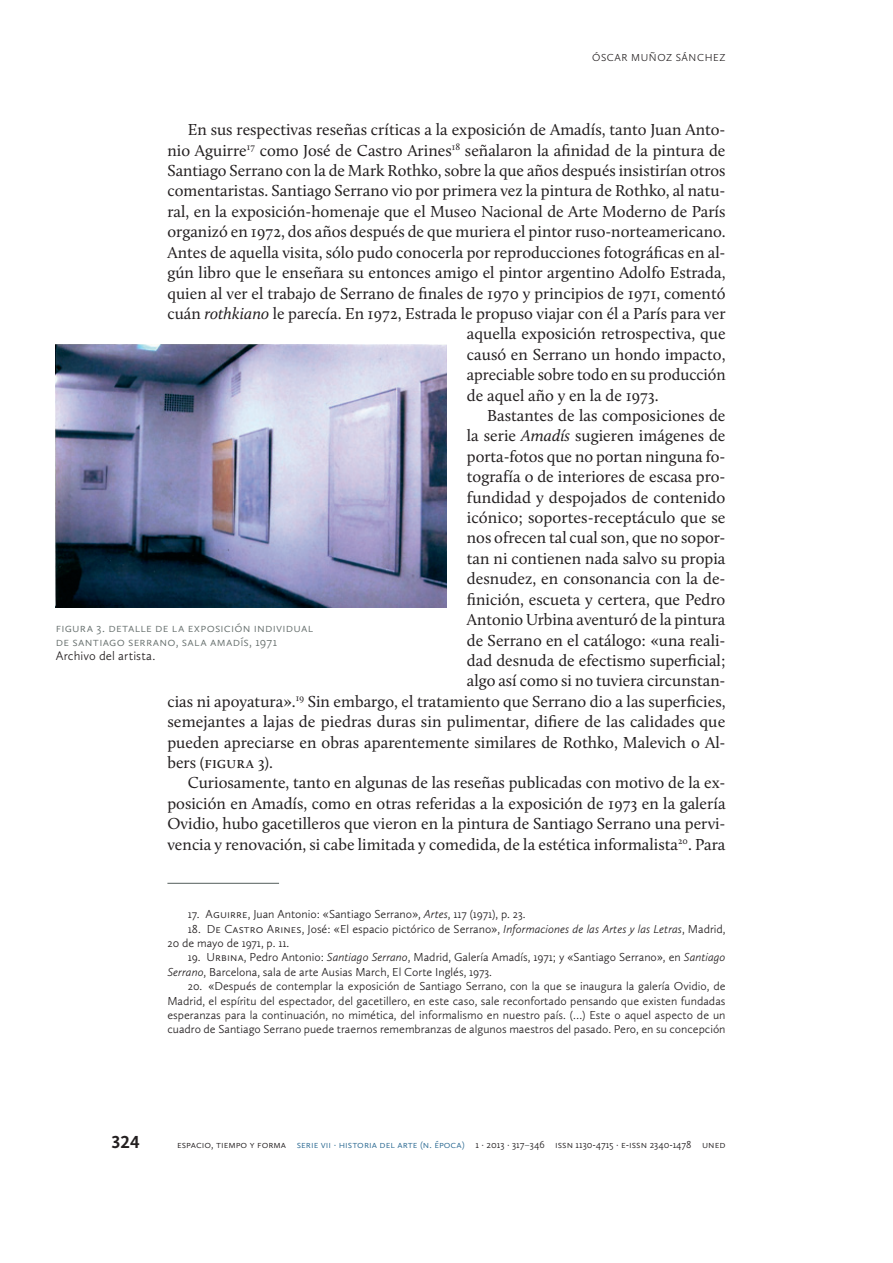
<style>
.page{position:relative;width:893px;height:1263px;background:#fff}
.page>*{position:absolute;margin:0;border:0;box-sizing:border-box;transform-origin:0 0}
.t1{font:700 18px "Calluna Sans";color:#231f20}
.t2{font:16.5px "Calluna";color:#231f20}
.t3{font:16.5px "Calluna";letter-spacing:.02em;color:#231f20}
.t4{font:300 12.75px "Calluna Sans";letter-spacing:.015em;color:#67706e}
.t5{font:300 12.75px "Calluna Sans";letter-spacing:.01em;color:#231f20}
.t6{font:300 12px/14.4px "Calluna Sans";color:#231f20}
.t7{font:300 10.5px "Calluna Sans";color:#231f20}
.t8{font:300 10.5px "Calluna Sans";color:#286790}
.s1{font-style:italic}
.s2{color:#286790}
.s3{font-weight:400;color:#67706e}
</style>
<div class="page">
<hr style="left:167px;top:883px;width:112px;height:1px;background:#67706e">
<img style="left:55px;top:344px;width:391px;height:264px">
<p class="t7" style="left:592px;top:52px;width:17px">Óscar</p>
<p class="t7" style="left:631px;top:52px;width:66px">Mu ñoz Sánche</p>
<p class="t7" style="left:719px;top:52px;width:8px">z</p>
<p class="t2" style="left:188px;top:120px;width:539px">En sus respectivas reseñas críticas a la exposición de Amadís, tanto Juan Anto-</p>
<p class="t2" style="left:167px;top:140px;width:560px">nio Aguirre<sup>17</sup> como José de Castro Arines<sup>18</sup> señalaron la afinidad de la pintura de</p>
<p class="t2" style="left:167px;top:161px;width:560px">Santiago Serrano con la de Mark Rothko, sobre la que años después insistirían otros</p>
<p class="t2" style="left:167px;top:181px;width:560px">comentaristas. Santiago Serrano vio por primera vez la pintura de Rothko, al natu-</p>
<p class="t2" style="left:167px;top:201px;width:560px">ral, en la exposición-homenaje que el Museo Nacional de Arte Moderno de París</p>
<p class="t2" style="left:167px;top:222px;width:560px">organizó en 1972, dos años después de que muriera el pintor ruso-norteamericano.</p>
<p class="t2" style="left:167px;top:242px;width:560px">Antes de aquella visita, sólo pudo conocerla por reproducciones fotográficas en al-</p>
<p class="t2" style="left:167px;top:263px;width:560px">gún libro que le enseñara su entonces amigo el pintor argentino Adolfo Estrada,</p>
<p class="t2" style="left:167px;top:283px;width:560px">quien al ver el trabajo de Serrano de finales de 1970 y principios de 1971, comentó</p>
<p class="t2" style="left:167px;top:303px;width:560px">cuán <span class="s1">rothkiano</span> le parecía. En 1972, Estrada le propuso viajar con él a París para ver</p>
<p class="t2" style="left:467px;top:324px;width:260px">aquella exposición retrospectiva, que</p>
<p class="t2" style="left:467px;top:344px;width:260px">causó en Serrano un hondo impacto,</p>
<p class="t2" style="left:467px;top:365px;width:260px">apreciable sobre todo en su producción</p>
<p class="t2" style="left:467px;top:385px;width:193px">de aquel año y en la de 1973.</p>
<p class="t2" style="left:487px;top:405px;width:240px">Bastantes de las composiciones de</p>
<p class="t2" style="left:467px;top:426px;width:260px">la serie <span class="s1">Amadís</span> sugieren imágenes de</p>
<p class="t2" style="left:467px;top:446px;width:260px">porta-fotos que no portan ninguna fo-</p>
<p class="t2" style="left:467px;top:467px;width:260px">tografía o de interiores de escasa pro-</p>
<p class="t2" style="left:467px;top:487px;width:260px">fundidad y despojados de contenido</p>
<p class="t2" style="left:467px;top:507px;width:260px">icónico; soportes-receptáculo que se</p>
<p class="t2" style="left:467px;top:528px;width:260px">nos ofrecen tal cual son, que no sopor-</p>
<p class="t2" style="left:467px;top:548px;width:260px">tan ni contienen nada salvo su propia</p>
<p class="t2" style="left:467px;top:569px;width:260px">desnudez, en consonancia con la de-</p>
<p class="t2" style="left:467px;top:589px;width:260px">finición, escueta y certera, que Pedro</p>
<p class="t2" style="left:467px;top:610px;width:260px">Antonio Urbina aventuró de la pintura</p>
<p class="t2" style="left:467px;top:630px;width:260px">de Serrano en el catálogo: «una reali-</p>
<p class="t2" style="left:467px;top:650px;width:260px">dad desnuda de efectismo superficial;</p>
<p class="t2" style="left:467px;top:671px;width:260px">algo así como si no tuviera circunstan-</p>
<p class="t2" style="left:167px;top:691px;width:560px">cias ni apoyatura».<sup>19</sup> Sin embargo, el tratamiento que Serrano dio a las superficies,</p>
<p class="t2" style="left:167px;top:712px;width:559px">semejantes a lajas de piedras duras sin pulimentar, difiere de las calidades que</p>
<p class="t2" style="left:167px;top:732px;width:560px">pueden apreciarse en obras aparentemente similares de Rothko, Malevich o Al-</p>
<p class="t3" style="left:167px;top:752px;width:107px">bers (Figura 3).</p>
<p class="t2" style="left:188px;top:773px;width:539px">Curiosamente, tanto en algunas de las reseñas publicadas con motivo de la ex-</p>
<p class="t2" style="left:167px;top:793px;width:560px">posición en Amadís, como en otras referidas a la exposición de 1973 en la galería</p>
<p class="t2" style="left:167px;top:814px;width:560px">Ovidio, hubo gacetilleros que vieron en la pintura de Santiago Serrano una pervi-</p>
<p class="t2" style="left:167px;top:834px;width:560px">vencia y renovación, si cabe limitada y comedida, de la estética informalista<sup>20</sup>. Para</p>
<p class="t4" style="left:56px;top:620px;width:24px">Figura</p>
<p class="t4" style="left:96px;top:620px;width:20px">3. Deta</p>
<p class="t4" style="left:135px;top:620px;width:72px">lle de la exposici</p>
<p class="t4" style="left:234px;top:620px;width:80px">ón i ndivi dual</p>
<p class="t4" style="left:56px;top:634px;width:85px">de Santiago Serra</p>
<p class="t4" style="left:160px;top:634px;width:119px">no, sa la Ama dís, 1971</p>
<p class="t5" style="left:56px;top:648px;width:101px">Archivo del artista.</p>
<p class="t6" style="left:188px;top:907px;width:39px">17. Aguirre</p>
<p class="t6" style="left:248px;top:907px;width:279px">, Juan Antonio: «Santiago Serrano», <span class="s1">Artes</span>, 117 (1971), p. 23.</p>
<p class="t6" style="left:188px;top:921px;width:52px">18. De Castro</p>
<p class="t6" style="left:167px;top:921px;width:560px;text-indent:100px">Ari nes, José: «El espacio pictórico de Serrano», <span class="s1">Informaciones de las Artes y las Letras</span>, Madrid,<br>20 de mayo de 1971, p. 11.</p>
<p class="t6" style="left:167px;top:950px;width:560px;text-indent:20px">19. Ur bi na, Pedro Antonio: <span class="s1">Santiago Serrano</span>, Madrid, Galería Amadís, 1971; y «Santiago Serrano», en <span class="s1">Santiago<br>Serrano</span>, Barcelona, sala de arte Ausias March, El Corte Inglés, 1973.</p>
<p class="t6" style="left:167px;top:979px;width:560px;text-align:justify;text-indent:20px">20. «Después de contemplar la exposición de Santiago Serrano, con la que se inaugura la galería Ovidio, de Madrid, el espíritu del espectador, del gacetillero, en este caso, sale reconfortado pensando que existen fundadas esperanzas para la continuación, no mimética, del informalismo en nuestro país. (…) Este o aquel aspecto de un cuadro de Santiago Serrano puede traernos remembranzas de algunos maestros del pasado. Pero, en su concepción</p>
<p class="t1" style="left:112px;top:1131px;width:30px">324</p>
<p class="t7" style="left:177px;top:1138px;width:130px">ESPACIO, TIEMPO Y FORMA <span class="s2">Serie</span></p>
<p class="t8" style="left:321px;top:1138px;width:30px">VII · historia</p>
<p class="t8" style="left:380px;top:1138px;width:24px">del arte</p>
<p class="t8" style="left:420px;top:1138px;width:26px">(n. época</p>
<p class="t7" style="left:462px;top:1138px;width:264px"><span class="s2">)</span> 1 · 2013 · 317<span class="s3">–</span>346 ISSN 1130-4715 · e-iss n 2340-1478 UN ED</p>
</div>
